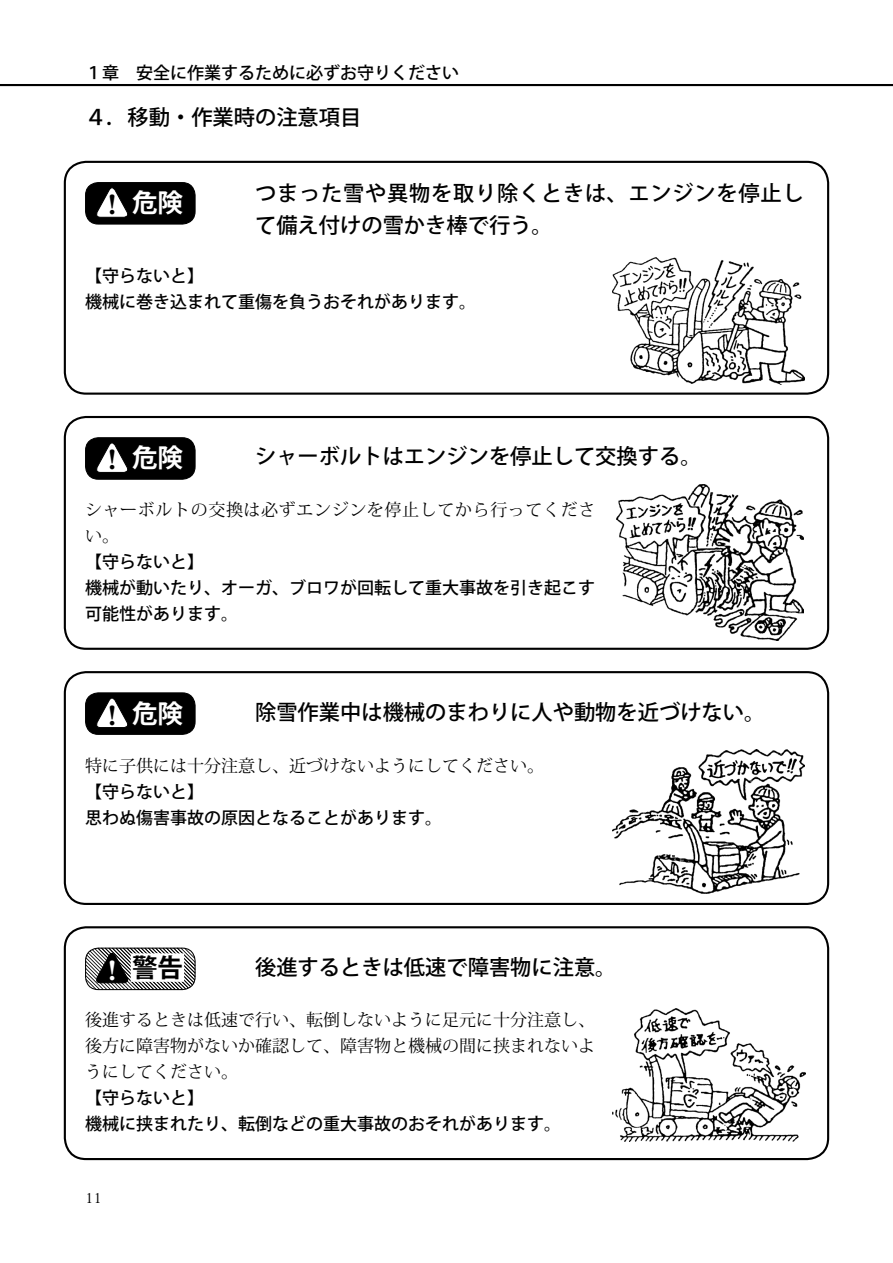
<style>
.page{position:relative;width:893px;height:1263px;background:#fff}
.page>*{position:absolute;margin:0;border:0;box-sizing:border-box;transform-origin:0 0}
.t1{font:700 25.5px "Koz Go Std";color:#fff}
.t2{font:700 25.5px "Koz Go Std";color:#000}
.t3{font:500 21.3px "Koz Go Std";color:#000}
.t4{font:500 21.3px/32px "Koz Go Std";letter-spacing:.035em;color:#000}
.t5{font:500 16.95px/25.5px "Koz Go Std";color:#000}
.t6{font:16.95px/25.8px "Koz Min Std";color:#000;text-align:justify}
.t7{font:16.95px/26px "Koz Min Std";letter-spacing:.035em;color:#000}
.t8{font:13.8px "Koz Min Std";color:#000}
.s1{font-family:"Koz Min Std";font-weight:800;color:#000}
.s2{font-family:"Koz Min Std";font-weight:800;color:#fff}
</style>
<div class="page">
<div style="left:64px;top:161px;width:765px;height:234px;border:2px solid #000;border-radius:21px"></div>
<div style="left:86px;top:183px;width:109px;height:41px;background:#000;border-radius:13px"></div>
<svg style="left:96px;top:187px;width:32px;height:31px"></svg>
<div style="left:85px;top:182px;width:111px;height:43px;border:1px solid #000;border-radius:13px"></div>
<div style="left:64px;top:416px;width:765px;height:234px;border:2px solid #000;border-radius:21px"></div>
<div style="left:86px;top:438px;width:109px;height:41px;background:#000;border-radius:13px"></div>
<svg style="left:96px;top:443px;width:32px;height:30px"></svg>
<div style="left:85px;top:437px;width:111px;height:43px;border:1px solid #000;border-radius:13px"></div>
<div style="left:64px;top:926px;width:765px;height:234px;border:2px solid #000;border-radius:21px"></div>
<div style="left:64px;top:671px;width:765px;height:234px;border:2px solid #000;border-radius:21px"></div>
<div style="left:86px;top:693px;width:109px;height:41px;background:#000;border-radius:13px"></div>
<svg style="left:96px;top:698px;width:32px;height:30px"></svg>
<div style="left:85px;top:692px;width:111px;height:43px;border:1px solid #000;border-radius:13px"></div>
<svg style="left:85px;top:949px;width:110px;height:41px"></svg>
<div style="left:85px;top:947px;width:111px;height:43px;border:1px solid #000;border-radius:13px"></div>
<img style="left:612px;top:257px;width:192px;height:128px">
<img style="left:617px;top:485px;width:186px;height:155px">
<img style="left:612px;top:749px;width:193px;height:144px">
<img style="left:612px;top:1008px;width:193px;height:133px">
<hr style="left:0;top:84px;width:893px;height:2px;background:#000">
<p class="t5" style="left:85px;top:61px;width:376px">１章　安全に作業するために必ずお守りください</p>
<p class="t3" style="left:85px;top:104px;width:278px">４．移動・作業時の注意項目</p>
<h1 class="t1" style="left:99px;top:186px;width:85px"><span class="s1">！</span>危険</h1>
<p class="t4" style="left:255px;top:178px;width:550px">つまった雪や異物を取り除くときは、エンジンを停止して備え付けの雪かき棒で行う。</p>
<p class="t5" style="left:85px;top:264px;width:393px">【守らないと】<br>機械に巻き込まれて重傷を負うおそれがあります。</p>
<h1 class="t1" style="left:99px;top:442px;width:85px"><span class="s1">！</span>危険</h1>
<p class="t7" style="left:85px;top:497px;width:512px">シャーボルトの交換は必ずエンジンを停止してから行ってください。</p>
<p class="t5" style="left:85px;top:550px;width:512px">【守らないと】<br>機械が動いたり、オーガ、ブロワが回転して重大事故を引き起こす可能性があります。</p>
<p class="t3" style="left:255px;top:443px;width:448px">シャーボルトはエンジンを停止して交換する。</p>
<h1 class="t1" style="left:99px;top:697px;width:85px"><span class="s1">！</span>危険</h1>
<p class="t6" style="left:85px;top:753px;width:461px">特に子供には十分注意し、近づけないようにしてください。</p>
<p class="t5" style="left:85px;top:780px;width:359px">【守らないと】<br>思わぬ傷害事故の原因となることがあります。</p>
<p class="t3" style="left:255px;top:698px;width:512px">除雪作業中は機械のまわりに人や動物を近づけない。</p>
<h1 class="t2" style="left:99px;top:951px;width:85px"><span class="s2">！</span>警告</h1>
<p class="t3" style="left:255px;top:953px;width:363px">後進するときは低速で障害物に注意。</p>
<p class="t6" style="left:85px;top:1007px;width:512px">後進するときは低速で行い、転倒しないように足元に十分注意し、後方に障害物がないか確認して、障害物と機械の間に挟まれないようにしてください。</p>
<p class="t5" style="left:85px;top:1086px;width:478px">【守らないと】<br>機械に挟まれたり、転倒などの重大事故のおそれがあります。</p>
<p class="t8" style="left:85px;top:1189px;width:18px">11</p>
</div>
